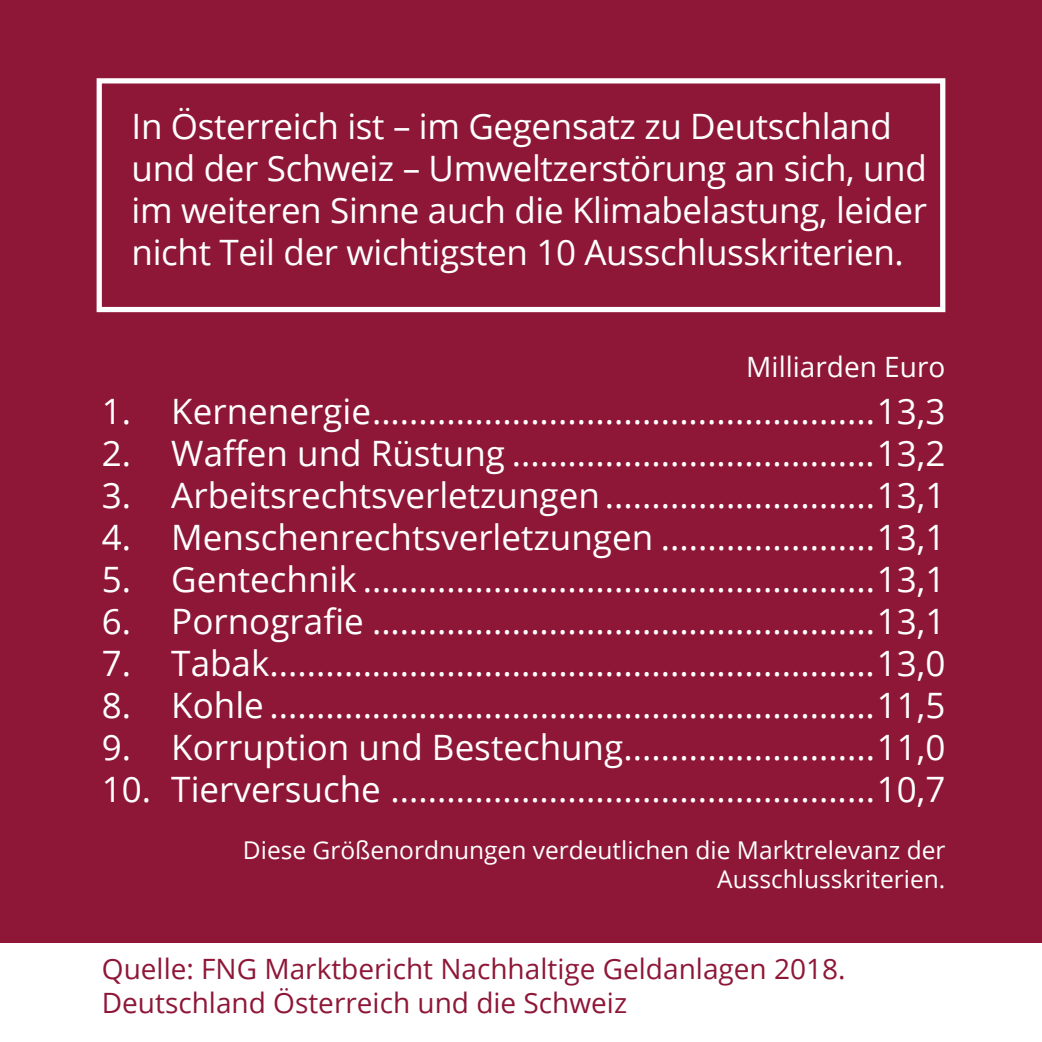
<style>
.page{position:relative;width:1042px;height:1042px;background:#fff}
.page>*{position:absolute;margin:0;border:0;box-sizing:border-box;transform-origin:0 0}
.t1{font:35px/42px "Open Sans";color:#fff}
.t2{font:28px/33.6px "Open Sans";color:#8e1737}
.t3{font:28px "Open Sans";color:#fff}
.t4{font:24.5px/29.4px "Open Sans";color:#fff;text-align:right}
</style>
<div class="page">
<div style="left:0;top:0;width:1042px;height:943px;background:#8e1737"></div>
<div style="left:97px;top:78px;width:848px;height:234px;border:5px solid #fff"></div>
<p class="t1" style="left:132px;top:104px;width:797px">In Österreich ist – im Gegensatz zu Deutschland und der Schweiz – Umweltzerstörung an sich, und im weiteren Sinne auch die Klimabelastung, leider nicht Teil der wichtigsten 10 Ausschlusskriterien.</p>
<p class="t3" style="left:746px;top:348px;width:201px">Milliarden Euro</p>
<p class="t1" style="left:102px;top:389px;width:845px">1. Kernenergie......................................................13,3</p>
<p class="t1" style="left:102px;top:431px;width:845px">2. Waffen und Rüstung .......................................13,2</p>
<p class="t1" style="left:102px;top:473px;width:845px">3. Arbeitsrechtsverletzungen.............................13,1</p>
<p class="t1" style="left:102px;top:515px;width:845px">4. Menschenrechtsverletzungen .......................13,1</p>
<p class="t1" style="left:102px;top:557px;width:845px">5. Gentechnik .......................................................13,1</p>
<p class="t1" style="left:102px;top:599px;width:845px">6. Pornografie ......................................................13,1</p>
<p class="t1" style="left:102px;top:641px;width:845px">7. Tabak.................................................................13,0</p>
<p class="t1" style="left:102px;top:683px;width:845px">8. Kohle .................................................................11,5</p>
<p class="t1" style="left:102px;top:725px;width:845px">9. Korruption und Bestechung...........................11,0</p>
<p class="t1" style="left:102px;top:767px;width:845px">10. Tierversuche ....................................................10,7</p>
<p class="t4" style="left:243px;top:834px;width:704px">Diese Größenordnungen verdeutlichen die Marktrelevanz der<br>Ausschlusskriterien.</p>
<p class="t2" style="left:102px;top:951px;width:745px">Quelle: FNG Marktbericht Nachhaltige Geldanlagen 2018.<br>Deutschland Österreich und die Schweiz</p>
</div>
